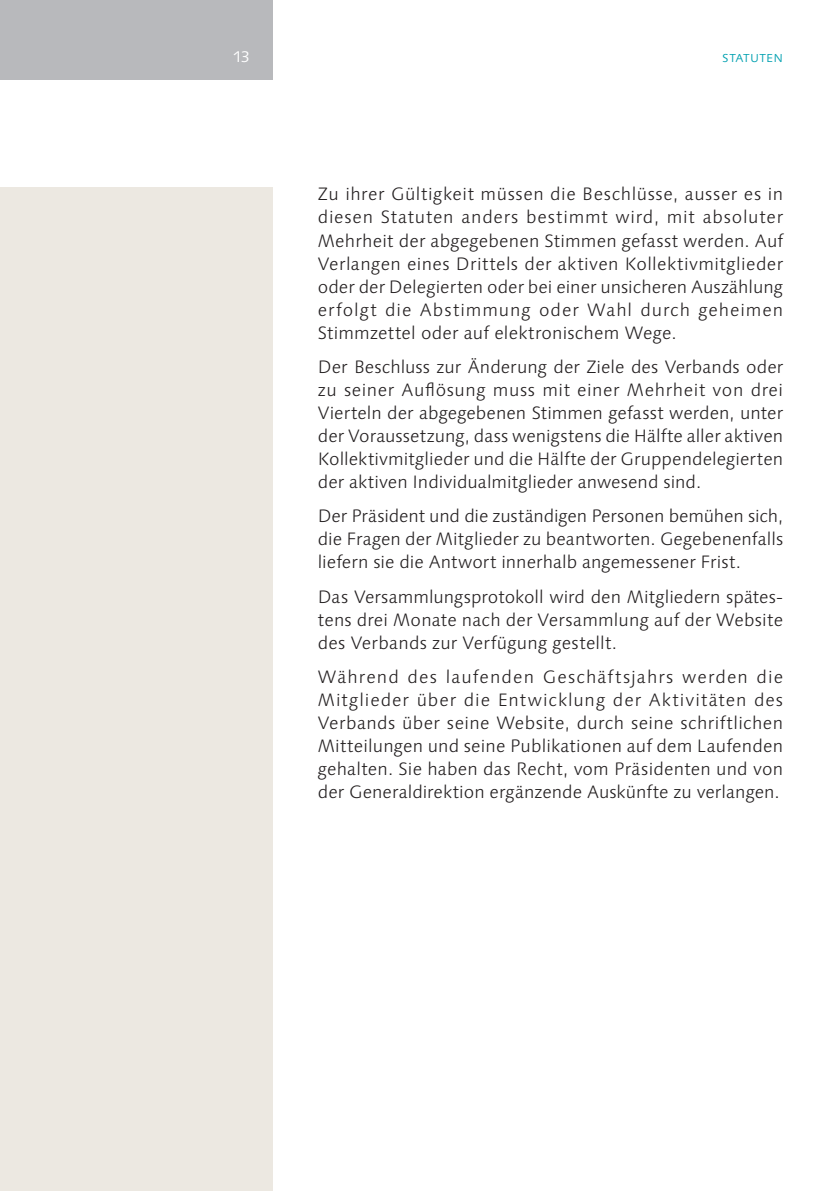
<style>
.page{position:relative;width:840px;height:1191px;background:#fff}
.page>*{position:absolute;margin:0;border:0;box-sizing:border-box;transform-origin:0 0}
.t1{font:300 20px "Linotype Syntax SC";color:#fff}
.t2{font:300 18px/23px "Linotype Syntax";letter-spacing:.005em;color:#231f20;text-align:justify}
.t3{font:300 15px "Linotype Syntax SC";letter-spacing:.015em;color:#00a0b0}
</style>
<div class="page">
<div style="left:0;top:0;width:272px;height:79px;background:#b8b9bc"></div>
<div style="left:0;top:187px;width:272px;height:1004px;background:#ece8e1"></div>
<p class="t1" style="left:233px;top:44px;width:18px">13</p>
<p class="t3" style="left:721px;top:48px;width:62px">statuten</p>
<p class="t2" style="left:317px;top:183px;width:466px">Zu ihrer Gültigkeit müssen die Beschlüsse, ausser es in diesen Statuten anders bestimmt wird, mit absoluter Mehrheit der abgegebenen Stimmen gefasst werden. Auf Verlangen eines Drittels der aktiven Kollektivmitglieder oder der Delegierten oder bei einer unsicheren Auszählung erfolgt die Abstimmung oder Wahl durch geheimen Stimmzettel oder auf elektronischem Wege.</p>
<p class="t2" style="left:317px;top:355px;width:466px">Der Beschluss zur Änderung der Ziele des Verbands oder zu seiner Auflösung muss mit einer Mehrheit von drei Vierteln der abgegebenen Stimmen gefasst werden, unter der Voraussetzung, dass wenigstens die Hälfte aller aktiven Kollektivmitglieder und die Hälfte der Gruppendelegierten der aktiven Individualmitglieder anwesend sind.</p>
<p class="t2" style="left:317px;top:505px;width:466px">Der Präsident und die zuständigen Personen bemühen sich, die Fragen der Mitglieder zu beantworten. Gegebenenfalls liefern sie die Antwort innerhalb angemessener Frist.</p>
<p class="t2" style="left:317px;top:585px;width:466px">Das Versammlungsprotokoll wird den Mitgliedern spätes&shy;tens drei Monate nach der Versammlung auf der Website des Verbands zur Verfügung gestellt.</p>
<p class="t2" style="left:317px;top:665px;width:466px">Während des laufenden Geschäftsjahrs werden die Mitglieder über die Entwicklung der Aktivitäten des Verbands über seine Website, durch seine schriftlichen Mitteilungen und seine Publikationen auf dem Laufenden gehalten. Sie haben das Recht, vom Präsidenten und von der Generaldirektion ergänzende Auskünfte zu verlangen.</p>
</div>
